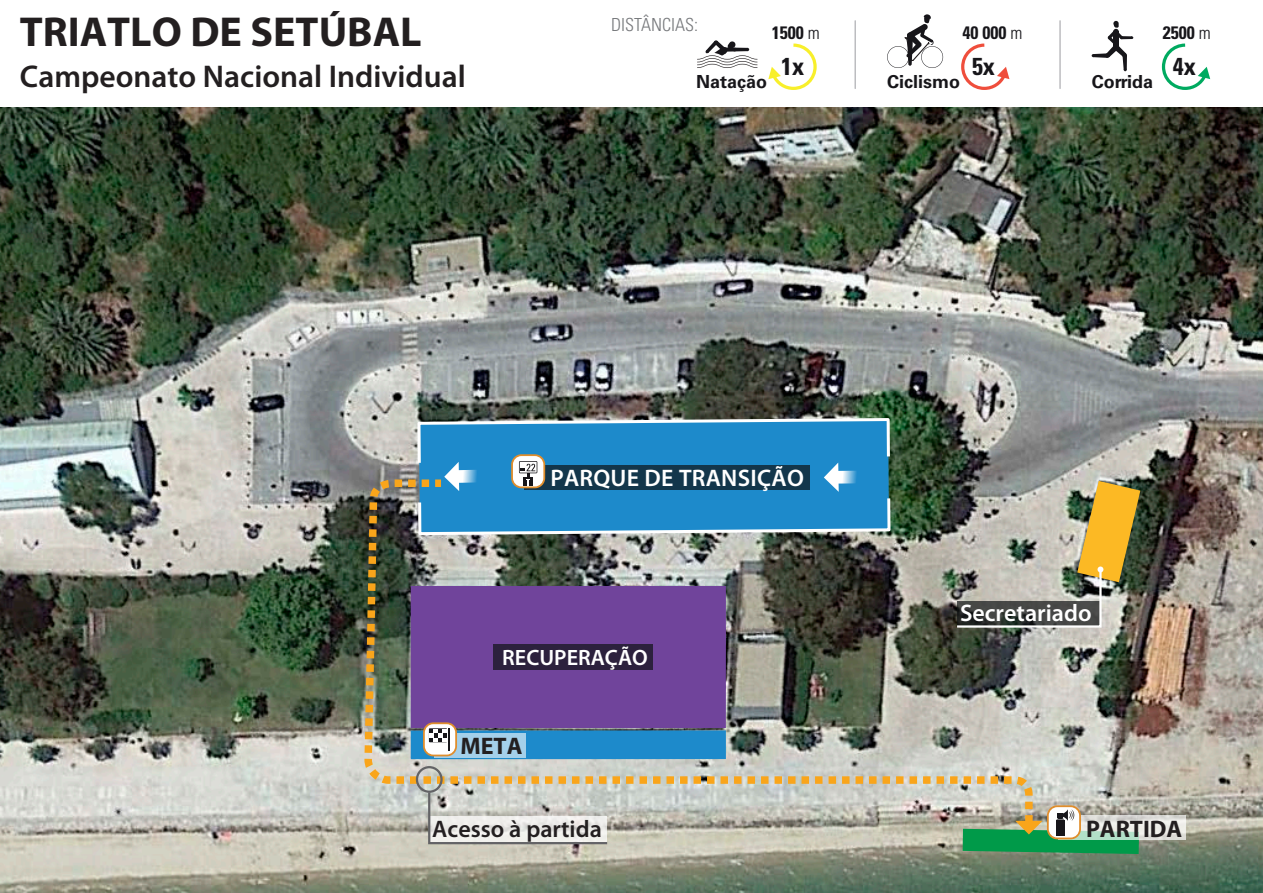
<style>
.page{position:relative;width:1263px;height:893px;background:#fff}
.page>*{position:absolute;margin:0;border:0;box-sizing:border-box;transform-origin:0 0}
.t1{font:700 42px "Myriad Pro";color:#231f20}
.t2{font:600 31.5px "Myriad Pro";color:#231f20}
.t3{font:700 condensed 24.45px "Univers LT Std";color:#17161a}
.t4{font:600 24px "Myriad Pro";letter-spacing:.01em;color:#fff}
.t5{font:600 24px "Myriad Pro";color:#231f20}
.t6{font:700 24px "Myriad Pro";color:#231f20}
.t7{font:600 22.2px "Myriad Pro";color:#fff}
.t8{font:700 18px "Univers LT Std";color:#17161a}
.t9{font:700 condensed 18px "Univers LT Std";color:#17161a}
.t10{font:300 condensed 18px "Univers LT Std";color:#76787b}
.s1{font-weight:300}
</style>
<div class="page">
<img style="left:0;top:107px;width:1263px;height:786px">
<svg style="left:1092px;top:21px;width:41px;height:50px"></svg>
<svg style="left:1161px;top:43px;width:49px;height:47px"></svg>
<svg style="left:961px;top:43px;width:48px;height:47px"></svg>
<svg style="left:887px;top:14px;width:56px;height:54px"></svg>
<svg style="left:768px;top:43px;width:49px;height:47px"></svg>
<svg style="left:697px;top:40px;width:60px;height:28px"></svg>
<hr style="left:1059px;top:21px;width:2px;height:67px;background:#bcbdc0">
<hr style="left:854px;top:21px;width:2px;height:67px;background:#bcbdc0">
<svg style="left:1139px;top:815px;width:47px;height:25px"></svg>
<img style="left:1036px;top:481px;width:104px;height:148px">
<img style="left:361px;top:476px;width:675px;height:354px">
<svg style="left:963px;top:805px;width:176px;height:49px;background:#7aae85"></svg>
<svg style="left:427px;top:790px;width:182px;height:55px;background:#d4d4d0"></svg>
<div style="left:416px;top:766px;width:27px;height:27px;border:2px solid #636366;border-radius:50%"></div>
<svg style="left:416px;top:416px;width:476px;height:121px;background:#3688b7"></svg>
<h1 class="t1" style="left:20px;top:4px;width:403px">TRIATLO DE SETÚBAL</h1>
<h2 class="t2" style="left:20px;top:57px;width:448px">Campeonato Nacional Individual</h2>
<p class="t10" style="left:611px;top:14px;width:89px">DISTÂNCIAS:</p>
<p class="t9" style="left:772px;top:22px;width:50px">1500 <span class="s1">m</span></p>
<p class="t9" style="left:962px;top:22px;width:61px">40 000 <span class="s1">m</span></p>
<p class="t9" style="left:1163px;top:22px;width:50px">2500 <span class="s1">m</span></p>
<p class="t8" style="left:696px;top:71px;width:73px">Natação</p>
<p class="t3" style="left:781px;top:51px;width:25px">1x</p>
<p class="t8" style="left:887px;top:71px;width:75px">Ciclismo</p>
<p class="t3" style="left:972px;top:51px;width:25px">5x</p>
<p class="t8" style="left:1092px;top:71px;width:63px">Corrida</p>
<p class="t3" style="left:1173px;top:51px;width:25px">4x</p>
<p class="t4" style="left:550px;top:463px;width:255px">PARQUE DE TRANSIÇÃO</p>
<p class="t7" style="left:502px;top:644px;width:147px">RECUPERAÇÃO</p>
<p class="t4" style="left:960px;top:598px;width:133px">Secretariado</p>
<p class="t6" style="left:460px;top:730px;width:64px">META</p>
<p class="t5" style="left:432px;top:814px;width:171px">Acesso à partida</p>
<p class="t6" style="left:1086px;top:813px;width:98px">PARTIDA</p>
</div>
